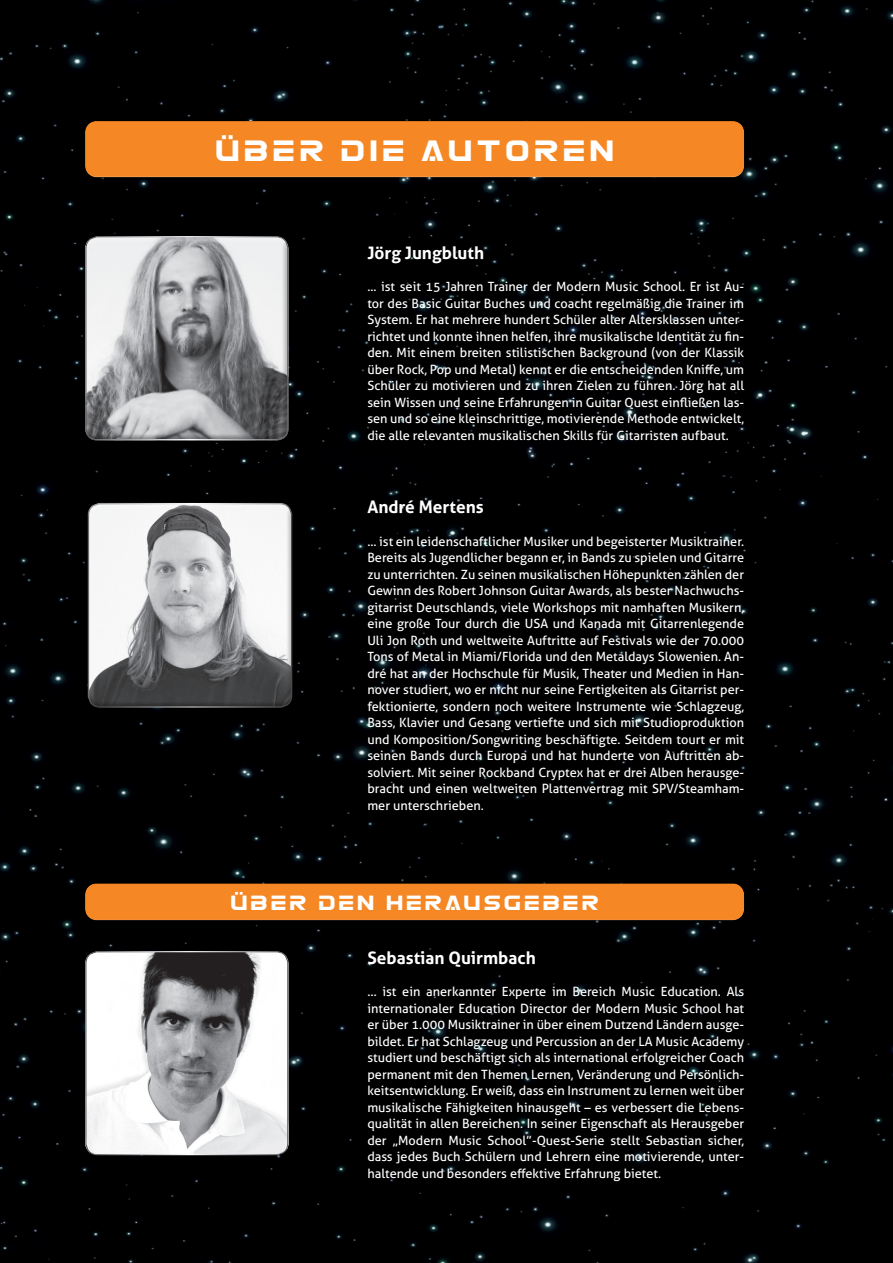
<style>
.page{position:relative;width:893px;height:1263px;background:#000001}
.page>*{position:absolute;margin:0;border:0;box-sizing:border-box;transform-origin:0 0}
.t1{font:30px "Eurofighter Title";letter-spacing:-.17em;color:#fff}
.t2{font:21px "Eurofighter Title";letter-spacing:-.17em;color:#fff}
.t3{font:700 17.25px "Aller";color:#fff}
.t4{font:12.75px/16.5px "Aller";color:#fff;text-align:justify}
</style>
<div class="page">
<div style="left:84px;top:237px;width:207px;height:204px;background:#231f20;opacity:.37"></div>
<div style="left:84px;top:951px;width:207px;height:205px;background:#231f20;opacity:.37"></div>
<div style="left:87px;top:500px;width:208px;height:202px;background:#fff;opacity:.42"></div>
<div style="left:87px;top:505px;width:208px;height:204px;background:#231f20;opacity:.37"></div>
<div style="left:85px;top:128px;width:660px;height:51px;background:#fff;opacity:.42"></div>
<div style="left:85px;top:120px;width:660px;height:53px;background:#f58725"></div>
<div style="left:85px;top:890px;width:660px;height:31px;background:#f58725"></div>
<div style="left:85px;top:883px;width:660px;height:33px;background:#f58725"></div>
<h1 class="t1" style="left:210px;top:136px;width:410px">ÜBER DiE AUTOREN</h1>
<h3 class="t3" style="left:367px;top:242px;width:118px">Jörg Jungbluth</h3>
<p class="t4" style="left:367px;top:279px;width:378px">... ist seit 15 Jahren Trainer der Modern Music School. Er ist Au&shy;tor des Basic Guitar Buches und coacht regelmäßig die Trainer im System. Er hat mehrere hundert Schüler aller Altersklassen unter&shy;richtet und konnte ihnen helfen, ihre musikalische Identität zu fin&shy;den. Mit einem breiten stilistischen Background (von der Klassik über Rock, Pop und Metal) kennt er die entscheidenden Kniffe, um Schüler zu motivieren und zu ihren Zielen zu führen. Jörg hat all sein Wissen und seine Erfahrungen in Guitar Quest einfließen las&shy;sen und so eine kleinschrittige, motivierende Methode entwickelt, die alle relevanten musikalischen Skills für Gitarristen aufbaut.</p>
<h3 class="t3" style="left:367px;top:496px;width:118px">André Mertens</h3>
<p class="t4" style="left:367px;top:533px;width:378px">... ist ein leidenschaftlicher Musiker und begeisterter Musiktrainer.<br>Bereits als Jugendlicher begann er, in Bands zu spielen und Gitarre zu unterrichten. Zu seinen musikalischen Höhepunkten zählen der Gewinn des Robert Johnson Guitar Awards, als bester Nachwuchs&shy;gitarrist Deutschlands, viele Workshops mit namhaften Musikern, eine große Tour durch die USA und Kanada mit Gitarrenlegende Uli Jon Roth und weltweite Auftritte auf Festivals wie der 70.000<br>Tons of Metal in Miami/Florida und den Metaldays Slowenien. An&shy;dré hat an der Hochschule für Musik, Theater und Medien in Han&shy;nover studiert, wo er nicht nur seine Fertigkeiten als Gitarrist per&shy;fektionierte, sondern noch weitere Instrumente wie Schlagzeug, Bass, Klavier und Gesang vertiefte und sich mit Studioproduktion und Komposition/Songwriting beschäftigte. Seitdem tourt er mit seinen Bands durch Europa und hat hunderte von Auftritten ab&shy;solviert. Mit seiner Rockband Cryptex hat er drei Alben herausge&shy;bracht und einen weltweiten Plattenvertrag mit SPV/Steamham&shy;mer unterschrieben.</p>
<h2 class="t2" style="left:227px;top:891px;width:376px">ÜBER DEN HERAUSGEBER</h2>
<h3 class="t3" style="left:367px;top:947px;width:170px">Sebastian Quirmbach</h3>
<p class="t4" style="left:367px;top:983px;width:378px">… ist ein anerkannter Experte im Bereich Music Education. Als internationaler Education Director der Modern Music School hat er über 1.000 Musiktrainer in über einem Dutzend Ländern ausge&shy;bildet. Er hat Schlagzeug und Percussion an der LA Music Academy studiert und beschäftigt sich als international erfolgreicher Coach permanent mit den Themen Lernen, Veränderung und Persönlich&shy;keitsentwicklung. Er weiß, dass ein Instrument zu lernen weit über musikalische Fähigkeiten hinausgeht – es verbessert die Lebens&shy;qualität in allen Bereichen. In seiner Eigenschaft als Herausgeber der „Modern Music School”-Quest-Serie stellt Sebastian sicher, dass jedes Buch Schülern und Lehrern eine motivierende, unter&shy;haltende und besonders effektive Erfahrung bietet.</p>
</div>
